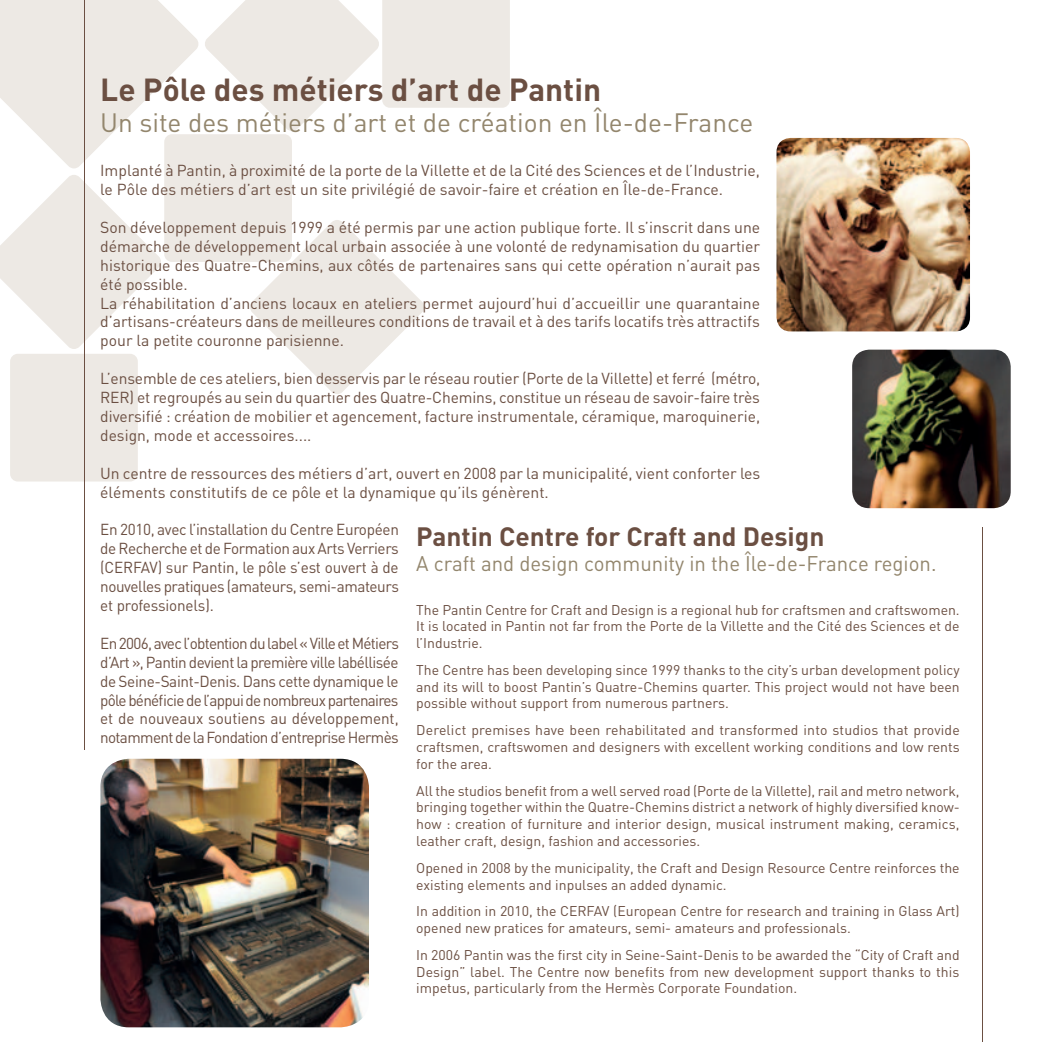
<style>
.page{position:relative;width:1037px;height:1042px;background:#fff}
.page>*{position:absolute;margin:0;border:0;box-sizing:border-box;transform-origin:0 0}
.t1{font:700 31.5px "DIN";color:#6b4f42}
.t2{font:26.25px "DIN";color:#93866d}
.t3{font:700 26.25px "DIN";color:#6b4f42}
.t4{font:21px "DIN";color:#93866d}
.t5{font:15.75px/18.9px "DIN";color:#6b4f42}
.t6{font:14px/16.8px "DIN";color:#6b4f42;text-align:justify}
</style>
<div class="page">
<hr style="left:1036px;top:0;width:1px;height:1042px;background:#6b4f42">
<svg style="left:0;top:0;width:510px;height:481px"></svg>
<hr style="left:84px;top:0;width:1px;height:749px;background:#6b4f42">
<hr style="left:982px;top:527px;width:1px;height:515px;background:#6b4f42">
<img style="left:776px;top:138px;width:194px;height:193px">
<img style="left:100px;top:759px;width:269px;height:268px">
<img style="left:852px;top:350px;width:159px;height:158px">
<hr style="left:1036px;top:0;width:1px;height:571px;background:#c7bead">
<h1 class="t1" style="left:100px;top:69px;width:502px">Le Pôle des métiers d’art de Pantin</h1>
<h2 class="t2" style="left:100px;top:106px;width:655px">Un site des métiers d’art et de création en Île-de-France</h2>
<p class="t5" style="left:100px;top:161px;width:661px">Implanté à Pantin, à proximité de la porte de la Villette et de la Cité des Sciences et de l’Industrie, le Pôle des métiers d’art est un site privilégié de savoir-faire et création en Île-de-France.</p>
<p class="t5" style="left:100px;top:217px;width:661px">Son développement depuis 1999 a été permis par une action publique forte. Il s’inscrit dans une démarche de développement local urbain associée à une volonté de redynamisation du quartier historique des Quatre-Chemins, aux côtés de partenaires sans qui cette opération n’aurait pas été possible.<br>La réhabilitation d’anciens locaux en ateliers permet aujourd’hui d’accueillir une quarantaine d’artisans-créateurs dans de meilleures conditions de travail et à des tarifs locatifs très attractifs pour la petite couronne parisienne.</p>
<p class="t5" style="left:100px;top:369px;width:662px;text-align:justify">L’ensemble de ces ateliers, bien desservis par le réseau routier (Porte de la Villette) et ferré (métro, RER) et regroupés au sein du quartier des Quatre-Chemins, constitue un réseau de savoir-faire très diversifié : création de mobilier et agencement, facture instrumentale, céramique, maroquinerie, design, mode et accessoires....</p>
<p class="t5" style="left:100px;top:463px;width:662px">Un centre de ressources des métiers d’art, ouvert en 2008 par la municipalité, vient conforter les éléments constitutifs de ce pôle et la dynamique qu’ils génèrent.</p>
<p class="t5" style="left:100px;top:520px;width:300px;text-align:justify">En 2010, avec l’installation du Centre Européen de Recherche et de Formation aux Arts Verriers (CERFAV) sur Pantin, le pôle s’est ouvert à de nouvelles pratiques (amateurs, semi-amateurs et professionels).</p>
<p class="t5" style="left:100px;top:633px;width:300px;text-align:justify">En 2006, avec l’obtention du label « Ville et Métiers d’Art », Pantin devient la première ville labéllisée de Seine-Saint-Denis. Dans cette dynamique le pôle bénéficie de l’appui de nombreux partenaires et de nouveaux soutiens au développement, notamment de la Fondation d’entreprise Hermès</p>
<h2 class="t3" style="left:416px;top:519px;width:410px">Pantin Centre for Craft and Design</h2>
<h3 class="t4" style="left:416px;top:550px;width:522px">A craft and design community in the Île-de-France region.</h3>
<p class="t6" style="left:416px;top:601px;width:545px">The Pantin Centre for Craft and Design is a regional hub for craftsmen and craftswomen.<br>It is located in Pantin not far from the Porte de la Villette and the Cité des Sciences et de l’Industrie.</p>
<p class="t6" style="left:416px;top:661px;width:545px">The Centre has been developing since 1999 thanks to the city’s urban development policy and its will to boost Pantin’s Quatre-Chemins quarter. This project would not have been possible without support from numerous partners.</p>
<p class="t6" style="left:416px;top:721px;width:545px">Derelict premises have been rehabilitated and transformed into studios that provide craftsmen, craftswomen and designers with excellent working conditions and low rents for the area.</p>
<p class="t6" style="left:416px;top:782px;width:545px">All the studios benefit from a well served road (Porte de la Villette), rail and metro network, bringing together within the Quatre-Chemins district a network of highly diversified know&shy;how : creation of furniture and interior design, musical instrument making, ceramics, leather craft, design, fashion and accessories.</p>
<p class="t6" style="left:416px;top:859px;width:545px">Opened in 2008 by the municipality, the Craft and Design Resource Centre reinforces the existing elements and inpulses an added dynamic.</p>
<p class="t6" style="left:416px;top:902px;width:545px">In addition in 2010, the CERFAV (European Centre for research and training in Glass Art) opened new pratices for amateurs, semi- amateurs and professionals.</p>
<p class="t6" style="left:416px;top:946px;width:545px">In 2006 Pantin was the first city in Seine-Saint-Denis to be awarded the “City of Craft and Design” label. The Centre now benefits from new development support thanks to this impetus, particularly from the Hermès Corporate Foundation.</p>
</div>
